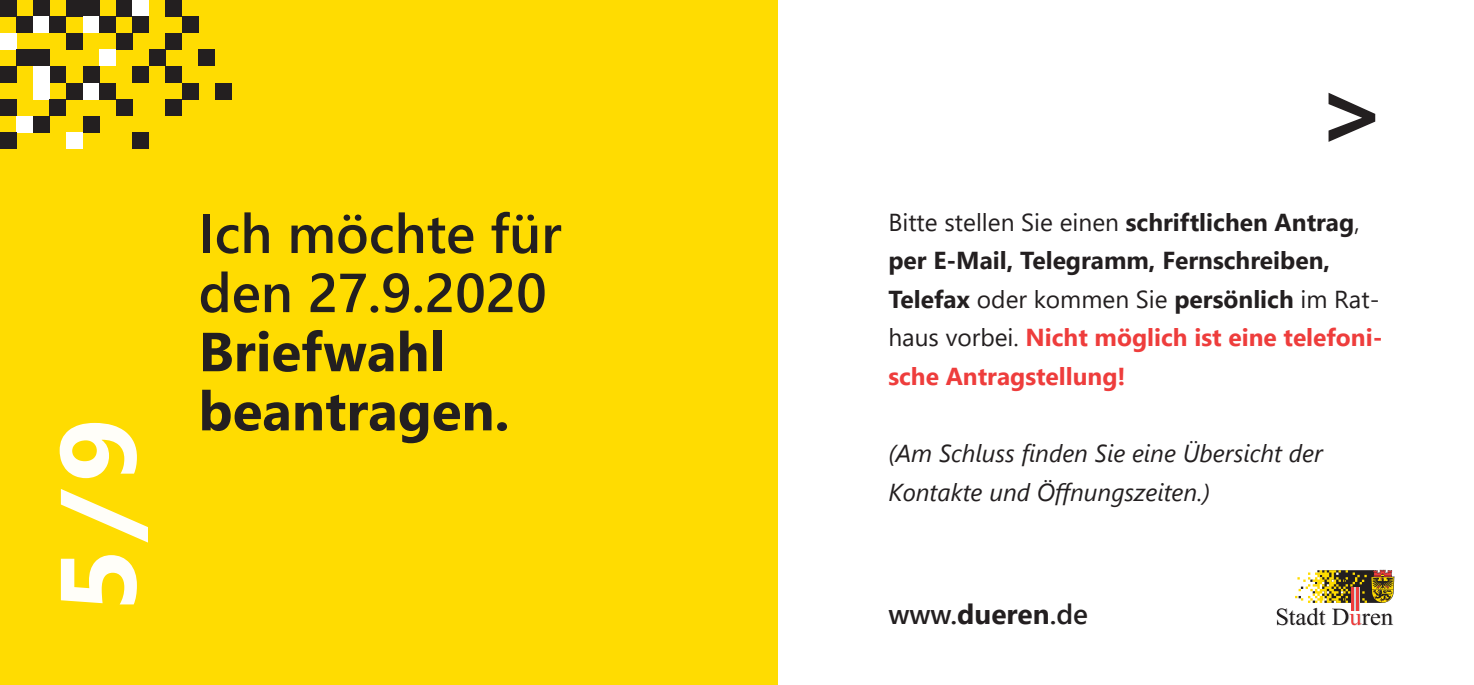
<style>
.page{position:relative;width:1474px;height:685px;background:#fff}
.page>*{position:absolute;margin:0;border:0;box-sizing:border-box;transform-origin:0 0}
.t1{font:700 106.75px "Segoe UI";color:#fff;scale:1.05 1}
.t2{font:700 97.48px "Segoe UI";color:#231f20;scale:1.05 1}
.t3{font:600 54.77px/59.1px "Segoe UI";color:#231f20}
.t4{font:700 54.77px/59.1px "Segoe UI";color:#231f20}
.t5{font:600 28px "Segoe UI";color:#231f20}
.t6{font:700 24.5px/38.5px "Segoe UI";color:#231f20}
.t7{font:italic 24.5px/38.5px "Segoe UI";color:#231f20}
.s1{font-weight:400}
.s2{color:#ee3d3c}
.s3{font-weight:700}
</style>
<div class="page">
<div style="left:0;top:0;width:778px;height:685px;background:#ffdc01"></div>
<div style="left:0;top:0;width:17px;height:17px;background:#231f20"></div>
<div style="left:33px;top:0;width:17px;height:17px;background:#231f20"></div>
<div style="left:66px;top:0;width:17px;height:17px;background:#231f20"></div>
<div style="left:83px;top:0;width:16px;height:17px;background:#231f20"></div>
<div style="left:116px;top:0;width:16px;height:17px;background:#231f20"></div>
<div style="left:132px;top:0;width:17px;height:17px;background:#fff"></div>
<div style="left:165px;top:0;width:17px;height:17px;background:#231f20"></div>
<div style="left:17px;top:17px;width:16px;height:16px;background:#231f20"></div>
<div style="left:33px;top:17px;width:17px;height:16px;background:#fff"></div>
<div style="left:50px;top:17px;width:16px;height:16px;background:#231f20"></div>
<div style="left:83px;top:17px;width:16px;height:16px;background:#fff"></div>
<div style="left:99px;top:17px;width:17px;height:16px;background:#231f20"></div>
<div style="left:132px;top:17px;width:17px;height:16px;background:#231f20"></div>
<div style="left:182px;top:17px;width:17px;height:16px;background:#231f20"></div>
<div style="left:0;top:33px;width:17px;height:17px;background:#fff"></div>
<div style="left:66px;top:33px;width:17px;height:17px;background:#231f20"></div>
<div style="left:116px;top:33px;width:16px;height:17px;background:#231f20"></div>
<div style="left:165px;top:33px;width:17px;height:17px;background:#231f20"></div>
<div style="left:17px;top:50px;width:16px;height:16px;background:#231f20"></div>
<div style="left:33px;top:50px;width:17px;height:16px;background:#231f20"></div>
<div style="left:99px;top:50px;width:17px;height:16px;background:#fff"></div>
<div style="left:149px;top:50px;width:16px;height:16px;background:#231f20"></div>
<div style="left:199px;top:50px;width:16px;height:16px;background:#231f20"></div>
<div style="left:0;top:66px;width:17px;height:17px;background:#231f20"></div>
<div style="left:50px;top:66px;width:16px;height:17px;background:#231f20"></div>
<div style="left:83px;top:66px;width:16px;height:17px;background:#231f20"></div>
<div style="left:132px;top:66px;width:17px;height:17px;background:#231f20"></div>
<div style="left:165px;top:66px;width:17px;height:17px;background:#231f20"></div>
<div style="left:33px;top:83px;width:17px;height:16px;background:#fff"></div>
<div style="left:66px;top:83px;width:17px;height:16px;background:#231f20"></div>
<div style="left:83px;top:83px;width:16px;height:16px;background:#fff"></div>
<div style="left:99px;top:83px;width:17px;height:16px;background:#231f20"></div>
<div style="left:182px;top:83px;width:17px;height:16px;background:#231f20"></div>
<div style="left:215px;top:83px;width:17px;height:16px;background:#231f20"></div>
<div style="left:0;top:99px;width:17px;height:17px;background:#231f20"></div>
<div style="left:50px;top:99px;width:16px;height:17px;background:#231f20"></div>
<div style="left:116px;top:99px;width:16px;height:17px;background:#231f20"></div>
<div style="left:165px;top:99px;width:17px;height:17px;background:#231f20"></div>
<div style="left:17px;top:116px;width:16px;height:16px;background:#fff"></div>
<div style="left:33px;top:116px;width:17px;height:16px;background:#231f20"></div>
<div style="left:33px;top:66px;width:17px;height:17px;background:#fff"></div>
<div style="left:0;top:132px;width:17px;height:17px;background:#231f20"></div>
<div style="left:66px;top:132px;width:17px;height:17px;background:#fff"></div>
<div style="left:132px;top:132px;width:17px;height:17px;background:#231f20"></div>
<div style="left:83px;top:116px;width:16px;height:16px;background:#231f20"></div>
<svg style="left:1276px;top:569px;width:118px;height:56px"></svg>
<h1 class="t1" style="left:-3px;top:612px;width:186px;rotate:-90deg">5/9</h1>
<h3 class="t3" style="left:199px;top:199px;width:364px">Ich möchte für den 27.9.2020</h3>
<h3 class="t4" style="left:199px;top:318px;width:312px">Briefwahl beantragen.</h3>
<h2 class="t2" style="left:1315px;top:19px;width:70px">&gt;</h2>
<p class="t6" style="left:888px;top:201px;width:496px"><span class="s1">Bitte stellen Sie einen</span> schriftlichen Antrag<span class="s1">, </span>per E-Mail, Telegramm, Fernschreiben, Telefax <span class="s1">oder kommen Sie</span> persönlich <span class="s1">im Rat&shy;haus vorbei.</span> <span class="s2">Nicht möglich ist eine telefoni&shy;sche Antragstellung!</span></p>
<p class="t7" style="left:888px;top:430px;width:436px">(Am Schluss finden Sie eine Übersicht der<br>Kontakte und Öffnungszeiten.)</p>
<p class="t5" style="left:888px;top:587px;width:201px">www.<span class="s3">dueren</span>.de</p>
</div>
